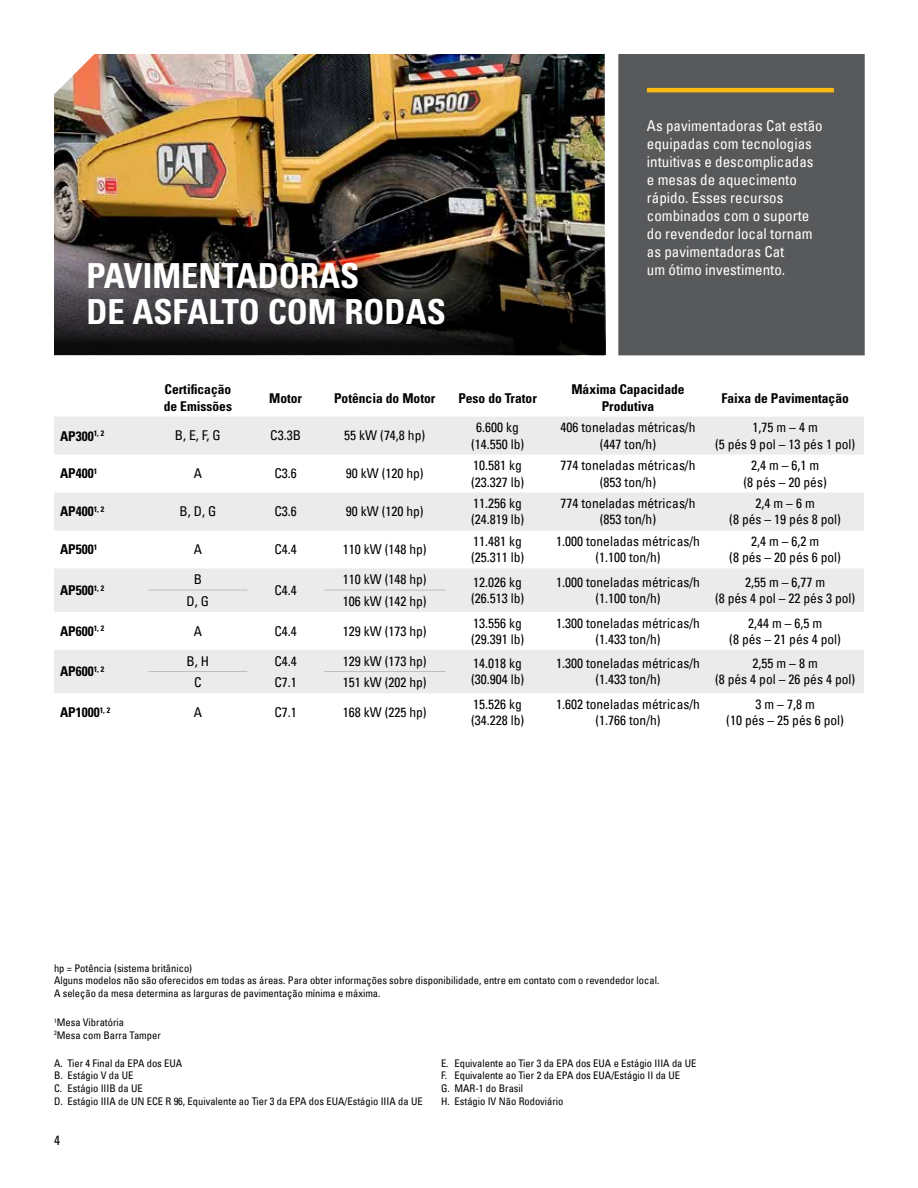
<style>
.page{position:relative;width:918px;height:1188px;background:#fff}
.page>*{position:absolute;margin:0;border:0;box-sizing:border-box;transform-origin:0 0}
.Headline_large_white{font:700 condensed 34.5px/36px "Univers LT Std";color:#fff}
.Body_copy{font:condensed 15px/18px "Univers LT";color:#fff}
.t1{font:condensed 13.5px "Univers LT";color:#000}
.t2{font:700 condensed 13.5px/16.2px "Univers LT Std";color:#000}
.t3{font:condensed 10.5px "Univers LT";color:#000}
</style>
<div class="page">
<img style="left:54px;top:54px;width:551px;height:57px">
<div style="left:618px;top:54px;width:247px;height:301px;background:#58595b"></div>
<hr style="left:647px;top:88px;width:187px;height:4px;background:#fdba12">
<img style="left:54px;top:111px;width:552px;height:244px">
<svg style="left:54px;top:417px;width:810px;height:276px;fill:#ebebec"></svg>
<hr style="left:324px;top:590px;width:122px;height:1px;background:#bcbec0">
<hr style="left:324px;top:671px;width:122px;height:1px;background:#bcbec0">
<hr style="left:148px;top:590px;width:99px;height:1px;background:#bcbec0">
<hr style="left:148px;top:671px;width:99px;height:1px;background:#bcbec0">
<p class="Headline_large_white" style="left:86px;top:257px;width:361px">PAVIMENTADORAS<br>DE ASFALTO COM RODAS</p>
<p class="Body_copy" style="left:647px;top:116px;width:177px">As pavimentadoras Cat estão equipadas com tecnologias intuitivas e descomplicadas e mesas de aquecimento rápido. Esses recursos combinados com o suporte do revendedor local tornam as pavimentadoras Cat<br>um ótimo investimento.</p>
<p class="t2" style="left:164px;top:381px;width:70px">Certificação de Emissões</p>
<p class="t2" style="left:269px;top:390px;width:34px">Motor</p>
<p class="t2" style="left:334px;top:390px;width:103px">Potência do Motor</p>
<p class="t2" style="left:458px;top:390px;width:80px">Peso do Trator</p>
<p class="t2" style="left:571px;top:381px;width:115px;text-align:center">Máxima Capacidade<br>Produtiva</p>
<p class="t2" style="left:721px;top:390px;width:129px">Faixa de Pavimentação</p>
<p class="t2" style="left:60px;top:428px;width:46px">AP300<sup>1,</sup> <sup>2</sup></p>
<p class="t1" style="left:175px;top:427px;width:47px">B, E, F, G</p>
<p class="t1" style="left:270px;top:427px;width:32px">C3.3B</p>
<p class="t1" style="left:344px;top:427px;width:82px">55 kW (74,8 hp)</p>
<p class="t2" style="left:60px;top:465px;width:39px">AP400<sup>1</sup></p>
<p class="t1" style="left:194px;top:465px;width:10px">A</p>
<p class="t1" style="left:274px;top:465px;width:24px">C3.6</p>
<p class="t1" style="left:346px;top:465px;width:79px">90 kW (120 hp)</p>
<p class="t2" style="left:60px;top:503px;width:46px">AP400<sup>1,</sup> <sup>2</sup></p>
<p class="t1" style="left:180px;top:503px;width:38px">B, D, G</p>
<p class="t1" style="left:274px;top:503px;width:24px">C3.6</p>
<p class="t1" style="left:346px;top:503px;width:79px">90 kW (120 hp)</p>
<p class="t2" style="left:60px;top:541px;width:39px">AP500<sup>1</sup></p>
<p class="t1" style="left:194px;top:541px;width:10px">A</p>
<p class="t1" style="left:274px;top:541px;width:24px">C4.4</p>
<p class="t1" style="left:343px;top:541px;width:85px">110 kW (148 hp)</p>
<p class="t1" style="left:476px;top:419px;width:44px">6.600 kg</p>
<p class="t1" style="left:471px;top:435px;width:55px">(14.550 lb)</p>
<p class="t1" style="left:561px;top:419px;width:136px">406 toneladas métricas/h</p>
<p class="t1" style="left:600px;top:435px;width:58px">(447 ton/h)</p>
<p class="t1" style="left:753px;top:419px;width:67px">1,75 m – 4 m</p>
<p class="t1" style="left:715px;top:435px;width:142px">(5 pés 9 pol – 13 pés 1 pol)</p>
<p class="t1" style="left:473px;top:457px;width:50px">10.581 kg</p>
<p class="t1" style="left:471px;top:473px;width:55px">(23.327 lb)</p>
<p class="t1" style="left:561px;top:457px;width:136px">774 toneladas métricas/h</p>
<p class="t1" style="left:600px;top:473px;width:58px">(853 ton/h)</p>
<p class="t1" style="left:751px;top:457px;width:70px">2,4 m – 6,1 m</p>
<p class="t1" style="left:744px;top:473px;width:85px">(8 pés – 20 pés)</p>
<p class="t1" style="left:473px;top:495px;width:50px">11.256 kg</p>
<p class="t1" style="left:471px;top:511px;width:55px">(24.819 lb)</p>
<p class="t1" style="left:561px;top:495px;width:136px">774 toneladas métricas/h</p>
<p class="t1" style="left:600px;top:511px;width:58px">(853 ton/h)</p>
<p class="t1" style="left:756px;top:495px;width:61px">2,4 m – 6 m</p>
<p class="t1" style="left:729px;top:511px;width:113px">(8 pés – 19 pés 8 pol)</p>
<p class="t1" style="left:473px;top:533px;width:50px">11.481 kg</p>
<p class="t1" style="left:471px;top:549px;width:55px">(25.311 lb)</p>
<p class="t1" style="left:556px;top:533px;width:145px">1.000 toneladas métricas/h</p>
<p class="t1" style="left:595px;top:549px;width:67px">(1.100 ton/h)</p>
<p class="t1" style="left:751px;top:533px;width:70px">2,4 m – 6,2 m</p>
<p class="t1" style="left:729px;top:549px;width:113px">(8 pés – 20 pés 6 pol)</p>
<p class="t2" style="left:60px;top:582px;width:46px">AP500<sup>1,</sup> <sup>2</sup></p>
<p class="t1" style="left:343px;top:571px;width:85px">110 kW (148 hp)</p>
<p class="t1" style="left:473px;top:574px;width:50px">12.026 kg</p>
<p class="t1" style="left:471px;top:590px;width:55px">(26.513 lb)</p>
<p class="t1" style="left:194px;top:571px;width:10px">B</p>
<p class="t1" style="left:556px;top:574px;width:145px">1.000 toneladas métricas/h</p>
<p class="t1" style="left:595px;top:590px;width:67px">(1.100 ton/h)</p>
<p class="t1" style="left:745px;top:574px;width:82px">2,55 m – 6,77 m</p>
<p class="t1" style="left:274px;top:582px;width:24px">C4.4</p>
<p class="t1" style="left:187px;top:592px;width:24px">D, G</p>
<p class="t1" style="left:343px;top:592px;width:85px">106 kW (142 hp)</p>
<p class="t1" style="left:715px;top:590px;width:142px">(8 pés 4 pol – 22 pés 3 pol)</p>
<p class="t2" style="left:60px;top:623px;width:46px">AP600<sup>1,</sup> <sup>2</sup></p>
<p class="t1" style="left:194px;top:622px;width:10px">A</p>
<p class="t1" style="left:274px;top:622px;width:24px">C4.4</p>
<p class="t1" style="left:343px;top:622px;width:85px">129 kW (173 hp)</p>
<p class="t1" style="left:473px;top:614px;width:50px">13.556 kg</p>
<p class="t1" style="left:471px;top:630px;width:55px">(29.391 lb)</p>
<p class="t1" style="left:556px;top:614px;width:145px">1.300 toneladas métricas/h</p>
<p class="t1" style="left:595px;top:630px;width:67px">(1.433 ton/h)</p>
<p class="t1" style="left:748px;top:614px;width:76px">2,44 m – 6,5 m</p>
<p class="t1" style="left:729px;top:630px;width:113px">(8 pés – 21 pés 4 pol)</p>
<p class="t2" style="left:60px;top:663px;width:46px">AP600<sup>1,</sup> <sup>2</sup></p>
<p class="t1" style="left:187px;top:652px;width:24px">B, H</p>
<p class="t1" style="left:274px;top:652px;width:24px">C4.4</p>
<p class="t1" style="left:343px;top:652px;width:85px">129 kW (173 hp)</p>
<p class="t1" style="left:473px;top:655px;width:50px">14.018 kg</p>
<p class="t1" style="left:471px;top:671px;width:55px">(30.904 lb)</p>
<p class="t1" style="left:556px;top:655px;width:145px">1.300 toneladas métricas/h</p>
<p class="t1" style="left:595px;top:671px;width:67px">(1.433 ton/h)</p>
<p class="t1" style="left:753px;top:655px;width:67px">2,55 m – 8 m</p>
<p class="t1" style="left:194px;top:674px;width:9px">C</p>
<p class="t1" style="left:274px;top:674px;width:24px">C7.1</p>
<p class="t1" style="left:343px;top:674px;width:85px">151 kW (202 hp)</p>
<p class="t1" style="left:715px;top:671px;width:142px">(8 pés 4 pol – 26 pés 4 pol)</p>
<p class="t2" style="left:60px;top:704px;width:52px">AP1000<sup>1,</sup> <sup>2</sup></p>
<p class="t1" style="left:194px;top:704px;width:10px">A</p>
<p class="t1" style="left:274px;top:704px;width:24px">C7.1</p>
<p class="t1" style="left:343px;top:704px;width:85px">168 kW (225 hp)</p>
<p class="t1" style="left:473px;top:696px;width:50px">15.526 kg</p>
<p class="t1" style="left:471px;top:712px;width:55px">(34.228 lb)</p>
<p class="t1" style="left:556px;top:696px;width:145px">1.602 toneladas métricas/h</p>
<p class="t1" style="left:595px;top:712px;width:67px">(1.766 ton/h)</p>
<p class="t1" style="left:756px;top:696px;width:61px">3 m – 7,8 m</p>
<p class="t1" style="left:726px;top:712px;width:119px">(10 pés – 25 pés 6 pol)</p>
<p class="t3" style="left:54px;top:961px;width:140px">hp = Potência (sistema britânico)</p>
<p class="t3" style="left:54px;top:974px;width:607px">Alguns modelos não são oferecidos em todas as áreas. Para obter informações sobre disponibilidade, entre em contato com o revendedor local.</p>
<p class="t3" style="left:54px;top:987px;width:328px">A seleção da mesa determina as larguras de pavimentação mínima e máxima.</p>
<p class="t3" style="left:54px;top:1016px;width:72px"><sup>1</sup>Mesa Vibratória</p>
<p class="t3" style="left:54px;top:1028px;width:108px"><sup>2</sup>Mesa com Barra Tamper</p>
<p class="t3" style="left:54px;top:1056px;width:130px">A. Tier 4 Final da EPA dos EUA</p>
<p class="t3" style="left:54px;top:1069px;width:81px">B. Estágio V da UE</p>
<p class="t3" style="left:54px;top:1082px;width:90px">C. Estágio IIIB da UE</p>
<p class="t3" style="left:54px;top:1094px;width:370px">D. Estágio IIIA de UN ECE R 96, Equivalente ao Tier 3 da EPA dos EUA/Estágio IIIA da UE</p>
<p class="t1" style="left:54px;top:1132px;width:7px">4</p>
<p class="t3" style="left:441px;top:1056px;width:257px">E. Equivalente ao Tier 3 da EPA dos EUA e Estágio IIIA da UE</p>
<p class="t3" style="left:441px;top:1069px;width:241px">F. Equivalente ao Tier 2 da EPA dos EUA/Estágio II da UE</p>
<p class="t3" style="left:441px;top:1082px;width:84px">G. MAR-1 do Brasil</p>
<p class="t3" style="left:441px;top:1094px;width:124px">H. Estágio IV Não Rodoviário</p>
</div>
